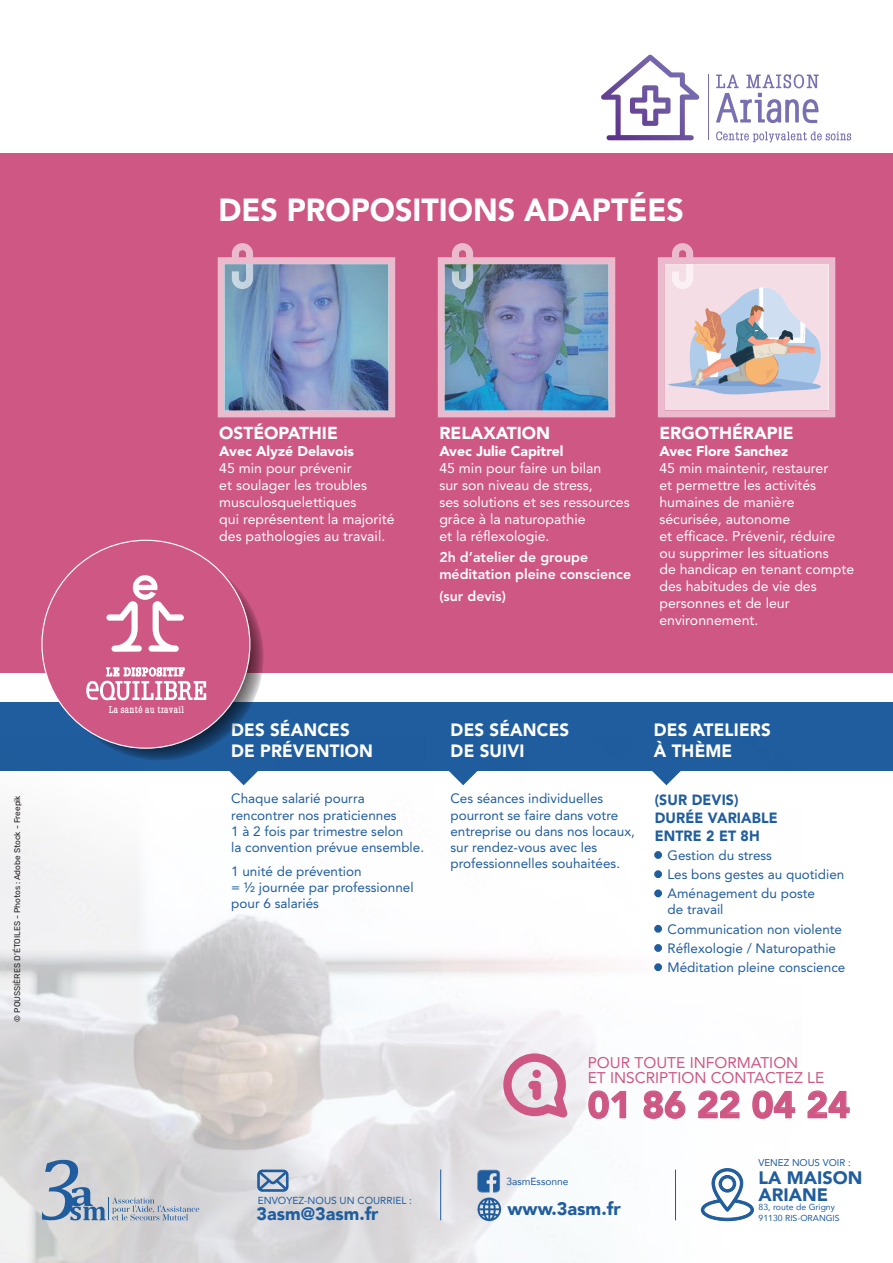
<style>
.page{position:relative;width:893px;height:1263px;background:#fff}
.page>*{position:absolute;margin:0;border:0;box-sizing:border-box;transform-origin:0 0}
.t1{font:900 36.9px "Avenir";color:#cf5784}
.t2{font:900 31.95px "Avenir";color:#fff;scale:.95 1}
.t3{font:900 18.15px "Avenir";color:#205d9e}
.t4{font:900 18px/16.5px "Avenir";color:#205d9e}
.t5{font:900 17.85px/21.6px "Avenir";letter-spacing:.01em;color:#fff;scale:.95 1}
.t6{font:900 17.25px "Avenir LT Std";color:#fff}
.t7{font:15.45px/15.5px "Avenir";color:#cf5784}
.t8{font:900 14.85px/18px "Avenir";letter-spacing:.01em;color:#205d9e;scale:.95 1}
.t9{font:14.1px/17px "Avenir LT Std";color:#fff}
.t10{font:800 14.1px/17px "Avenir LT Std";color:#fff}
.t11{font:900 14.1px "Avenir LT Std";color:#fff}
.t12{font:13.5px/16.2px "Avenir LT Std";color:#205d9e}
.t13{font:10.2px "Avenir";color:#205d9e}
.t14{font:9.75px "Avenir";color:#205d9e}
.t15{font:700 9.6px "Napoleon";letter-spacing:.025em;color:#fff}
.t16{font:8.7px/10.5px "Avenir";color:#205d9e}
.t17{font:8.25px "Rubik";color:#231f20}
</style>
<div class="page">
<div style="left:0;top:153px;width:893px;height:519px;background:#cf5784"></div>
<svg style="left:218px;top:243px;width:177px;height:174px;background:#9198bb"></svg>
<img style="left:438px;top:243px;width:177px;height:174px">
<svg style="left:601px;top:55px;width:98px;height:85px"></svg>
<svg style="left:716px;top:131px;width:135px;height:11px"></svg>
<svg style="left:716px;top:74px;width:103px;height:49px"></svg>
<hr style="left:709px;top:74px;width:1px;height:66px;background:#796fb3">
<div style="left:0;top:702px;width:893px;height:68px;background:#205d9e"></div>
<svg style="left:658px;top:243px;width:177px;height:174px;background:#dac1cd"></svg>
<img style="left:0;top:735px;width:801px;height:528px">
<svg style="left:257px;top:1169px;width:32px;height:23px"></svg>
<svg style="left:477px;top:1170px;width:24px;height:51px"></svg>
<svg style="left:700px;top:1167px;width:54px;height:55px"></svg>
<svg style="left:42px;top:1159px;width:157px;height:62px;background:#b7c0cb"></svg>
<hr style="left:440px;top:1169px;width:1px;height:51px;background:#205d9e">
<hr style="left:675px;top:1169px;width:1px;height:51px;background:#205d9e">
<div style="left:654px;top:851px;width:8px;height:8px;border:3px solid #205d9e;border-radius:50%"></div>
<div style="left:654px;top:870px;width:8px;height:8px;border:3px solid #205d9e;border-radius:50%"></div>
<div style="left:654px;top:889px;width:8px;height:8px;border:3px solid #205d9e;border-radius:50%"></div>
<div style="left:654px;top:925px;width:8px;height:8px;border:3px solid #205d9e;border-radius:50%"></div>
<div style="left:654px;top:944px;width:8px;height:8px;border:3px solid #205d9e;border-radius:50%"></div>
<div style="left:654px;top:963px;width:8px;height:8px;border:3px solid #205d9e;border-radius:50%"></div>
<svg style="left:503px;top:1053px;width:65px;height:64px;background:#dea9bf"></svg>
<svg style="left:588px;top:1090px;width:39px;height:29px"></svg>
<svg style="left:643px;top:1090px;width:43px;height:29px"></svg>
<svg style="left:697px;top:1090px;width:43px;height:29px"></svg>
<svg style="left:752px;top:1090px;width:44px;height:29px"></svg>
<svg style="left:807px;top:1090px;width:43px;height:29px"></svg>
<svg style="left:56px;top:552px;width:208px;height:208px;background:#525271"></svg>
<div style="left:42px;top:540px;width:208px;height:208px;background:#cf5784;border-radius:50%"></div>
<svg style="left:86px;top:667px;width:120px;height:33px"></svg>
<svg style="left:106px;top:575px;width:78px;height:77px"></svg>
<p class="t17" style="left:13px;top:1021px;width:228px;rotate:-90deg">© POUSSIÈRES D’ÉTOILES - Photos : Adobe Stock - Freepik</p>
<h2 class="t2" style="left:218px;top:182px;width:492px">DES PROPOSITIONS ADAPTÉES</h2>
<p class="t15" style="left:109px;top:704px;width:77px">La santé au travail</p>
<p class="t6" style="left:219px;top:423px;width:120px">OSTÉOPATHIE</p>
<p class="t11" style="left:219px;top:443px;width:136px">Avec Alyzé Delavois</p>
<p class="t9" style="left:219px;top:460px;width:177px">45 min pour prévenir<br>et soulager les troubles musculosquelettiques<br>qui représentent la majorité des pathologies au travail.</p>
<p class="t6" style="left:439px;top:423px;width:112px">RELAXATION</p>
<p class="t11" style="left:439px;top:443px;width:126px">Avec Julie Capitrel</p>
<p class="t9" style="left:439px;top:460px;width:192px">45 min pour faire un bilan<br>sur son niveau de stress,<br>ses solutions et ses ressources grâce à la naturopathie<br>et la réflexologie.</p>
<p class="t10" style="left:439px;top:549px;width:193px">2h d’atelier de groupe méditation pleine conscience</p>
<p class="t10" style="left:439px;top:587px;width:68px">(sur devis)</p>
<p class="t6" style="left:659px;top:423px;width:136px">ERGOTHÉRAPIE</p>
<p class="t11" style="left:659px;top:443px;width:130px">Avec Flore Sanchez</p>
<p class="t9" style="left:659px;top:460px;width:196px">45 min maintenir, restaurer<br>et permettre les activités humaines de manière sécurisée, autonome<br>et efficace. Prévenir, réduire ou supprimer les situations<br>de handicap en tenant compte des habitudes de vie des personnes et de leur environnement.</p>
<p class="t5" style="left:231px;top:718px;width:151px">DES SÉANCES<br>DE PRÉVENTION</p>
<p class="t5" style="left:451px;top:718px;width:126px">DES SÉANCES<br>DE SUIVI</p>
<p class="t5" style="left:654px;top:718px;width:125px">DES ATELIERS<br>À THÈME</p>
<p class="t12" style="left:231px;top:791px;width:194px">Chaque salarié pourra rencontrer nos praticiennes<br>1 à 2 fois par trimestre selon<br>la convention prévue ensemble.</p>
<p class="t12" style="left:231px;top:863px;width:184px">1 unité de prévention<br>= ½ journée par professionnel pour 6 salariés</p>
<p class="t12" style="left:450px;top:791px;width:186px">Ces séances individuelles pourront se faire dans votre entreprise ou dans nos locaux, sur rendez-vous avec les professionnelles souhaitées.</p>
<p class="t8" style="left:655px;top:790px;width:131px">(SUR DEVIS)<br>DURÉE VARIABLE<br>ENTRE 2 ET 8H</p>
<p class="t12" style="left:655px;top:847px;width:119px">• Gestion du stress</p>
<p class="t12" style="left:655px;top:866px;width:191px">• Les bons gestes au quotidien</p>
<p class="t12" style="left:667px;top:885px;width:149px;text-indent:-13px">• Aménagement du poste de travail</p>
<p class="t12" style="left:655px;top:921px;width:189px">• Communication non violente</p>
<p class="t12" style="left:655px;top:940px;width:183px">• Réflexologie / Naturopathie</p>
<p class="t12" style="left:655px;top:959px;width:192px">• Méditation pleine conscience</p>
<p class="t13" style="left:258px;top:1192px;width:156px">ENVOYEZ-NOUS UN COURRIEL :</p>
<p class="t4" style="left:257px;top:1205px;width:123px">3asm@3asm.fr</p>
<p class="t7" style="left:588px;top:1054px;width:238px">POUR TOUTE INFORMATION<br>ET INSCRIPTION CONTACTEZ LE</p>
<h1 class="t1" style="left:588px;top:1073px;width:264px">01 86 22 04 24</h1>
<p class="t13" style="left:506px;top:1173px;width:64px">3asmEssonne</p>
<p class="t3" style="left:507px;top:1193px;width:115px">www.3asm.fr</p>
<p class="t14" style="left:758px;top:1155px;width:94px">VENEZ NOUS VOIR :</p>
<p class="t16" style="left:758px;top:1202px;width:83px">83, route de Grigny<br>91130 RIS-ORANGIS</p>
<p class="t4" style="left:758px;top:1169px;width:105px">LA MAISON<br>ARIANE</p>
</div>
